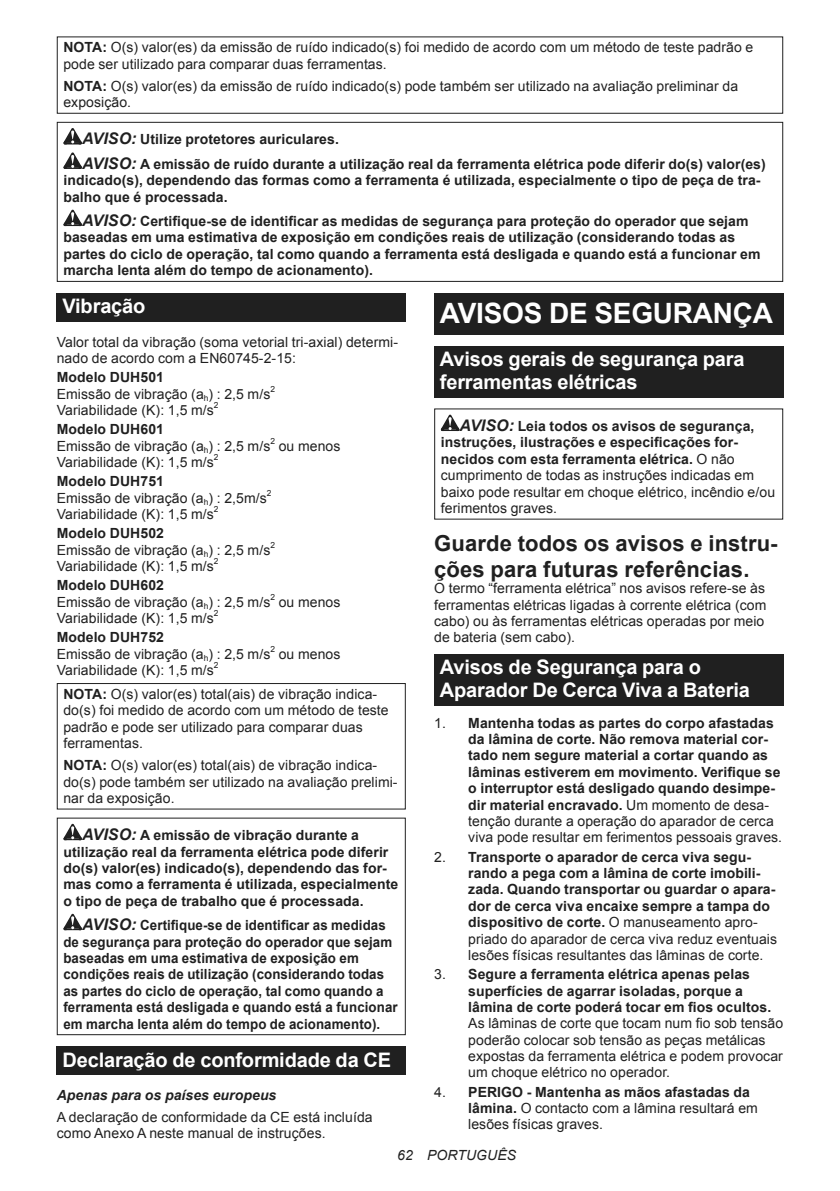
<style>
.page{position:relative;width:840px;height:1191px;background:#fff}
.page>*{position:absolute;margin:0;border:0;box-sizing:border-box;transform-origin:0 0}
.t1{font:700 28px "Arial";letter-spacing:-.01em;color:#fff}
.t2{font:700 22px/25.8px "Arial";letter-spacing:.005em;color:#202020}
.t3{font:700 20px/23.4px "Arial";letter-spacing:-.01em;color:#fff}
.t4{font:14px/16.4px "Arial";letter-spacing:.005em;color:#202020}
.t5{font:700 14px/16.4px "Arial";letter-spacing:.005em;color:#202020}
.t6{font:700 14px/16.4px "Arial";letter-spacing:.005em;color:#202020;scale:.95 1}
.t7{font:italic 700 14px "Arial";letter-spacing:.005em;color:#202020}
.t8{font:italic 14px "Arial";letter-spacing:.005em;color:#202020}
.t9{font:8.4px "Arial";color:#202020}
.s1{font-weight:700}
.s2{font-style:italic;font-size:16px}
.s3{font-weight:700;font-style:italic;font-size:16px}
.s4{font-weight:400}
</style>
<div class="page">
<div style="left:57px;top:36px;width:725px;height:78px;border:1px solid #202020"></div>
<svg style="left:63px;top:128px;width:19px;height:16px"></svg>
<svg style="left:63px;top:152px;width:19px;height:17px"></svg>
<svg style="left:63px;top:210px;width:19px;height:16px"></svg>
<div style="left:57px;top:122px;width:725px;height:160px;border:1px solid #202020"></div>
<div style="left:57px;top:293px;width:348px;height:29px;background:#202020"></div>
<div style="left:57px;top:683px;width:348px;height:126px;border:1px solid #202020"></div>
<svg style="left:63px;top:824px;width:19px;height:16px"></svg>
<svg style="left:63px;top:913px;width:19px;height:17px"></svg>
<div style="left:57px;top:817px;width:348px;height:218px;border:1px solid #202020"></div>
<div style="left:57px;top:1046px;width:348px;height:29px;background:#202020"></div>
<div style="left:434px;top:293px;width:348px;height:41px;background:#202020"></div>
<div style="left:434px;top:346px;width:348px;height:51px;background:#202020"></div>
<svg style="left:440px;top:414px;width:19px;height:17px"></svg>
<div style="left:434px;top:653px;width:348px;height:52px;background:#202020"></div>
<p class="t4" style="left:63px;top:39px;width:691px"><span class="s1">NOTA:</span> O(s) valor(es) da emissão de ruído indicado(s) foi medido de acordo com um método de teste padrão e pode ser utilizado para comparar duas ferramentas.</p>
<p class="t4" style="left:63px;top:78px;width:675px"><span class="s1">NOTA:</span> O(s) valor(es) da emissão de ruído indicado(s) pode também ser utilizado na avaliação preliminar da exposição.</p>
<p class="t5" style="left:82px;top:128px;width:684px;line-height:24.4px"><span class="s2">AVISO:</span> Utilize protetores auriculares.<br><span class="s2">AVISO:</span> A emissão de ruído durante a utilização real da ferramenta elétrica pode diferir do(s) valor(es)</p>
<p class="t5" style="left:63px;top:173px;width:698px">indicado(s), dependendo das formas como a ferramenta é utilizada, especialmente o tipo de peça de tra&shy;balho que é processada.</p>
<p class="t5" style="left:63px;top:213px;width:698px;text-indent:19px"><span class="s2">AVISO:</span> Certifique-se de identificar as medidas de segurança para proteção do operador que sejam baseadas em uma estimativa de exposição em condições reais de utilização (considerando todas as partes do ciclo de operação, tal como quando a ferramenta está desligada e quando está a funcionar em marcha lenta além do tempo de acionamento).</p>
<h3 class="t3" style="left:62px;top:296px;width:84px">Vibração</h3>
<p class="t4" style="left:57px;top:334px;width:342px">Valor total da vibração (soma vetorial tri-axial) determi&shy;nado de acordo com a EN60745-2-15:</p>
<p class="t4" style="left:57px;top:369px;width:215px"><span class="s1">Modelo DUH501<br></span>Emissão de vibração (a<sub>h</sub>) : 2,5 m/s</p>
<h1 class="t1" style="left:439px;top:302px;width:334px">AVISOS DE SEGURANÇA</h1>
<h3 class="t3" style="left:439px;top:348px;width:306px">Avisos gerais de segurança para ferramentas elétricas</h3>
<p class="t4" style="left:440px;top:419px;width:335px;text-indent:19px"><span class="s3">AVISO:</span> <span class="s1">Leia todos os avisos de segurança, instruções, ilustrações e especificações for&shy;necidos com esta ferramenta elétrica.</span> O não cumprimento de todas as instruções indicadas em baixo pode resultar em choque elétrico, incêndio e/ou ferimentos graves.</p>
<h2 class="t2" style="left:434px;top:532px;width:345px">Guarde todos os avisos e instru&shy;ções para futuras referências.</h2>
<p class="t4" style="left:434px;top:580px;width:333px">O termo “ferramenta elétrica” nos avisos refere-se às ferramentas elétricas ligadas à corrente elétrica (com cabo) ou às ferramentas elétricas operadas por meio de bateria (sem cabo).</p>
<h3 class="t3" style="left:439px;top:656px;width:311px">Avisos de Segurança para o<br>Aparador De Cerca Viva a Bateria</h3>
<p class="t5" style="left:468px;top:715px;width:315px;text-indent:-34px"><span class="s4">1.</span> Mantenha todas as partes do corpo afastadas da lâmina de corte. Não remova material cor&shy;tado nem segure material a cortar quando as lâminas estiverem em movimento. Verifique se o interruptor está desligado quando desimpe&shy;dir material encravado. <span class="s4">Um momento de desa&shy;tenção durante a operação do aparador de cerca viva pode resultar em ferimentos pessoais graves.</span></p>
<p class="t5" style="left:468px;top:849px;width:310px;text-indent:-34px"><span class="s4">2.</span> Transporte o aparador de cerca viva segu&shy;rando a pega com a lâmina de corte imobili&shy;zada. Quando transportar ou guardar o apara&shy;dor de cerca viva encaixe sempre a tampa do dispositivo de corte. <span class="s4">O manuseamento apro&shy;priado do aparador de cerca viva reduz eventuais lesões físicas resultantes das lâminas de corte.</span></p>
<p class="t5" style="left:468px;top:967px;width:304px;text-indent:-34px"><span class="s4">3.</span> Segure a ferramenta elétrica apenas pelas superfícies de agarrar isoladas, porque a lâmina de corte poderá tocar em fios ocultos.</p>
<p class="t4" style="left:468px;top:1015px;width:316px">As lâminas de corte que tocam num fio sob tensão poderão colocar sob tensão as peças metálicas expostas da ferramenta elétrica e podem provocar um choque elétrico no operador.</p>
<p class="t4" style="left:468px;top:1084px;width:291px;text-indent:-34px">4. <span class="s1">PERIGO - Mantenha as mãos afastadas da lâmina.</span> O contacto com a lâmina resultará em lesões físicas graves.</p>
<p class="t9" style="left:270px;top:385px;width:6px">2</p>
<p class="t4" style="left:57px;top:402px;width:159px">Variabilidade (K): 1,5 m/s</p>
<p class="t9" style="left:214px;top:402px;width:6px">2</p>
<p class="t4" style="left:57px;top:421px;width:215px"><span class="s1">Modelo DUH601<br></span>Emissão de vibração (a<sub>h</sub>) : 2,5 m/s</p>
<p class="t9" style="left:270px;top:437px;width:6px">2</p>
<p class="t4" style="left:278px;top:439px;width:63px">ou menos</p>
<p class="t4" style="left:57px;top:454px;width:159px">Variabilidade (K): 1,5 m/s</p>
<p class="t9" style="left:214px;top:454px;width:6px">2</p>
<p class="t4" style="left:57px;top:473px;width:211px"><span class="s1">Modelo DUH751<br></span>Emissão de vibração (a<sub>h</sub>) : 2,5m/s</p>
<p class="t9" style="left:267px;top:489px;width:6px">2</p>
<p class="t4" style="left:57px;top:506px;width:159px">Variabilidade (K): 1,5 m/s</p>
<p class="t9" style="left:214px;top:506px;width:6px">2</p>
<p class="t4" style="left:57px;top:525px;width:215px"><span class="s1">Modelo DUH502<br></span>Emissão de vibração (a<sub>h</sub>) : 2,5 m/s</p>
<p class="t9" style="left:270px;top:541px;width:6px">2</p>
<p class="t4" style="left:57px;top:558px;width:159px">Variabilidade (K): 1,5 m/s</p>
<p class="t9" style="left:214px;top:558px;width:6px">2</p>
<p class="t4" style="left:57px;top:577px;width:215px"><span class="s1">Modelo DUH602<br></span>Emissão de vibração (a<sub>h</sub>) : 2,5 m/s</p>
<p class="t9" style="left:270px;top:593px;width:6px">2</p>
<p class="t4" style="left:278px;top:595px;width:63px">ou menos</p>
<p class="t4" style="left:57px;top:610px;width:159px">Variabilidade (K): 1,5 m/s</p>
<p class="t9" style="left:214px;top:610px;width:6px">2</p>
<p class="t4" style="left:57px;top:629px;width:215px"><span class="s1">Modelo DUH752<br></span>Emissão de vibração (a<sub>h</sub>) : 2,5 m/s</p>
<p class="t9" style="left:270px;top:645px;width:6px">2</p>
<p class="t4" style="left:278px;top:647px;width:63px">ou menos</p>
<p class="t4" style="left:57px;top:662px;width:159px">Variabilidade (K): 1,5 m/s</p>
<p class="t9" style="left:214px;top:662px;width:6px">2</p>
<p class="t4" style="left:63px;top:686px;width:326px"><span class="s1">NOTA:</span> O(s) valor(es) total(ais) de vibração indica&shy;do(s) foi medido de acordo com um método de teste padrão e pode ser utilizado para comparar duas ferramentas.</p>
<p class="t4" style="left:63px;top:757px;width:335px"><span class="s1">NOTA:</span> O(s) valor(es) total(ais) de vibração indica&shy;do(s) pode também ser utilizado na avaliação prelimi&shy;nar da exposição.</p>
<p class="t5" style="left:63px;top:828px;width:336px;text-indent:19px"><span class="s2">AVISO:</span> A emissão de vibração durante a utilização real da ferramenta elétrica pode diferir do(s) valor(es) indicado(s), dependendo das for&shy;mas como a ferramenta é utilizada, especialmente o tipo de peça de trabalho que é processada.</p>
<p class="t6" style="left:63px;top:917px;width:353px;text-indent:19px"><span class="s2">AVISO:</span> Certifique-se de identificar as medidas de segurança para proteção do operador que sejam baseadas em uma estimativa de exposição em condições reais de utilização (considerando todas as partes do ciclo de operação, tal como quando a ferramenta está desligada e quando está a funcionar em marcha lenta além do tempo de acionamento).</p>
<h3 class="t3" style="left:62px;top:1049px;width:330px">Declaração de conformidade da CE</h3>
<p class="t7" style="left:57px;top:1089px;width:221px">Apenas para os países europeus</p>
<p class="t4" style="left:57px;top:1109px;width:317px">A declaração de conformidade da CE está incluída como Anexo A neste manual de instruções.</p>
<p class="t8" style="left:397px;top:1150px;width:120px">62 PORTUGUÊS</p>
</div>
